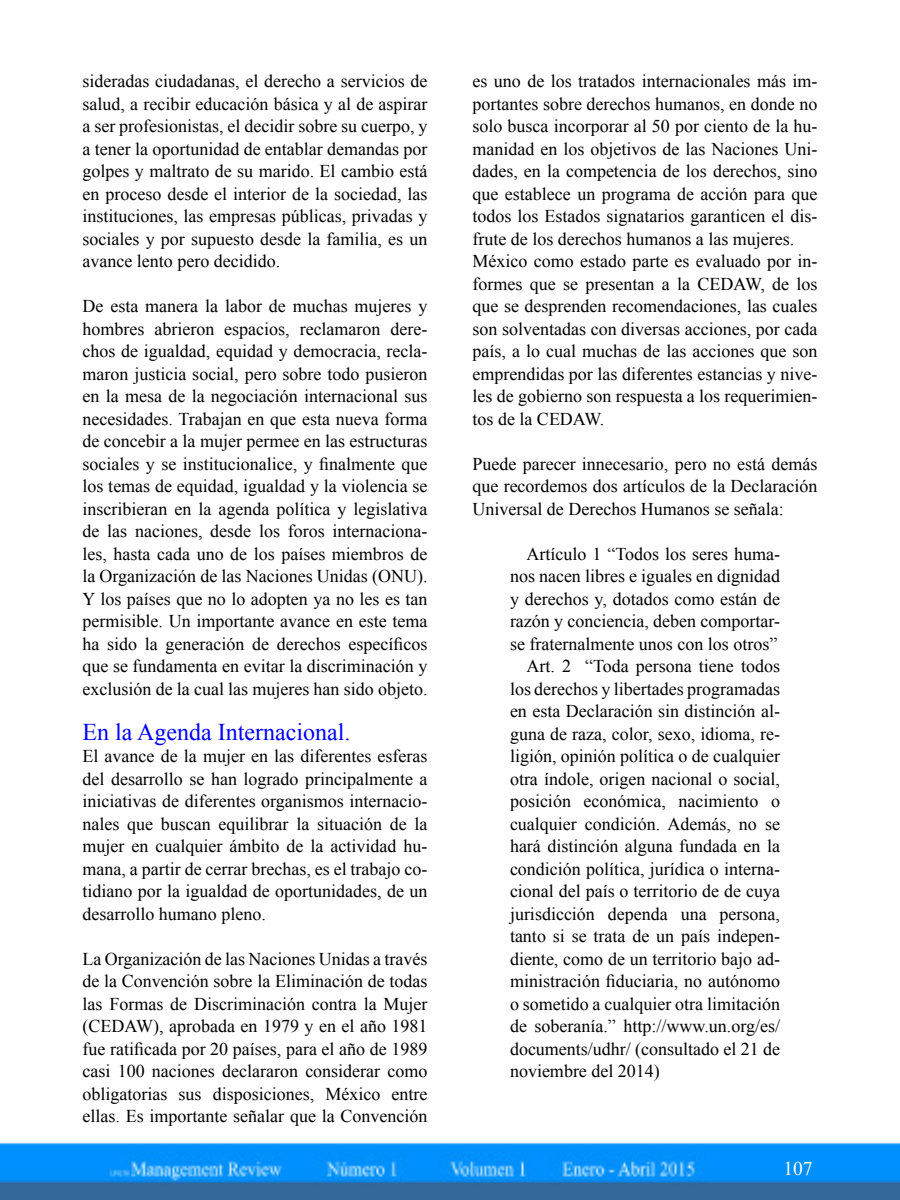
<style>
.page{position:relative;width:900px;height:1200px;background:#fff}
.page>*{position:absolute;margin:0;border:0;box-sizing:border-box;transform-origin:0 0}
.t1{font:24px "Times New Roman";color:#00f}
.t2{font:19.5px "Times New Roman";color:#fff}
.t3{font:18px/22.5px "Times New Roman";color:#000;text-align:justify}
</style>
<div class="page">
<img style="left:0;top:1142px;width:900px;height:58px">
<p class="t3" style="left:82px;top:70px;width:347px">sideradas ciudadanas, el derecho a servicios de salud, a recibir educación básica y al de aspirar a ser profesionistas, el decidir sobre su cuerpo, y a tener la oportunidad de entablar demandas por golpes y maltrato de su marido. El cambio está en proceso desde el interior de la sociedad, las instituciones, las empresas públicas, privadas y sociales y por supuesto desde la familia, es un avance lento pero decidido.</p>
<p class="t3" style="left:82px;top:295px;width:347px">De esta manera la labor de muchas mujeres y hombres abrieron espacios, reclamaron dere&shy;chos de igualdad, equidad y democracia, recla&shy;maron justicia social, pero sobre todo pusieron en la mesa de la negociación internacional sus necesidades. Trabajan en que esta nueva forma de concebir a la mujer permee en las estructuras sociales y se institucionalice, y finalmente que los temas de equidad, igualdad y la violencia se inscribieran en la agenda política y legislativa de las naciones, desde los foros internaciona&shy;les, hasta cada uno de los países miembros de la Organización de las Naciones Unidas (ONU).<br>Y los países que no lo adopten ya no les es tan permisible. Un importante avance en este tema ha sido la generación de derechos específicos que se fundamenta en evitar la discriminación y exclusión de la cual las mujeres han sido objeto.</p>
<h1 class="t1" style="left:82px;top:719px;width:269px">En la Agenda Internacional.</h1>
<p class="t3" style="left:82px;top:745px;width:347px">El avance de la mujer en las diferentes esferas del desarrollo se han logrado principalmente a iniciativas de diferentes organismos internacio&shy;nales que buscan equilibrar la situación de la mujer en cualquier ámbito de la actividad hu&shy;mana, a partir de cerrar brechas, es el trabajo co&shy;tidiano por la igualdad de oportunidades, de un desarrollo humano pleno.</p>
<p class="t3" style="left:82px;top:948px;width:347px">La Organización de las Naciones Unidas a través de la Convención sobre la Eliminación de todas las Formas de Discriminación contra la Mujer (CEDAW), aprobada en 1979 y en el año 1981 fue ratificada por 20 países, para el año de 1989 casi 100 naciones declararon considerar como obligatorias sus disposiciones, México entre ellas. Es importante señalar que la Convención</p>
<p class="t3" style="left:472px;top:70px;width:347px;text-align:left">es uno de los tratados internacionales más im&shy;portantes sobre derechos humanos, en donde no solo busca incorporar al 50 por ciento de la hu&shy;manidad en los objetivos de las Naciones Uni&shy;dades, en la competencia de los derechos, sino que establece un programa de acción para que todos los Estados signatarios garanticen el dis&shy;frute de los derechos humanos a las mujeres.<br>México como estado parte es evaluado por in&shy;formes que se presentan a la CEDAW, de los que se desprenden recomendaciones, las cuales son solventadas con diversas acciones, por cada país, a lo cual muchas de las acciones que son emprendidas por las diferentes estancias y nive&shy;les de gobierno son respuesta a los requerimien&shy;tos de la CEDAW.</p>
<p class="t3" style="left:472px;top:453px;width:347px">Puede parecer innecesario, pero no está demás que recordemos dos artículos de la Declaración Universal de Derechos Humanos se señala:</p>
<p class="t3" style="left:527px;top:543px;width:255px">Artículo 1 “Todos los seres huma-</p>
<p class="t3" style="left:510px;top:565px;width:272px">nos nacen libres e iguales en dignidad</p>
<p class="t3" style="left:510px;top:588px;width:272px">y derechos y, dotados como están de</p>
<p class="t3" style="left:510px;top:610px;width:271px">razón y conciencia, deben comportar-</p>
<p class="t3" style="left:510px;top:633px;width:269px">se fraternalmente unos con los otros”</p>
<p class="t3" style="left:527px;top:655px;width:255px">Art. 2 “Toda persona tiene todos</p>
<p class="t3" style="left:510px;top:678px;width:272px">los derechos y libertades programadas</p>
<p class="t3" style="left:510px;top:700px;width:271px">en esta Declaración sin distinción al-</p>
<p class="t3" style="left:510px;top:723px;width:271px">guna de raza, color, sexo, idioma, re-</p>
<p class="t3" style="left:510px;top:745px;width:272px">ligión, opinión política o de cualquier</p>
<p class="t3" style="left:510px;top:768px;width:272px">otra índole, origen nacional o social,</p>
<p class="t3" style="left:510px;top:790px;width:271px">posición económica, nacimiento o</p>
<p class="t3" style="left:510px;top:813px;width:271px">cualquier condición. Además, no se</p>
<p class="t3" style="left:510px;top:835px;width:272px">hará distinción alguna fundada en la</p>
<p class="t3" style="left:510px;top:858px;width:271px">condición política, jurídica o interna-</p>
<p class="t3" style="left:510px;top:880px;width:272px">cional del país o territorio de de cuya</p>
<p class="t3" style="left:510px;top:903px;width:272px">jurisdicción dependa una persona,</p>
<p class="t3" style="left:510px;top:925px;width:271px">tanto si se trata de un país indepen-</p>
<p class="t3" style="left:510px;top:948px;width:271px">diente, como de un territorio bajo ad-</p>
<p class="t3" style="left:510px;top:970px;width:272px">ministración fiduciaria, no autónomo</p>
<p class="t3" style="left:510px;top:993px;width:272px">o sometido a cualquier otra limitación</p>
<p class="t3" style="left:510px;top:1015px;width:272px">de soberanía.” http://www.un.org/es/</p>
<p class="t3" style="left:510px;top:1038px;width:272px">documents/udhr/ (consultado el 21 de</p>
<p class="t3" style="left:510px;top:1060px;width:151px">noviembre del 2014)</p>
<p class="t2" style="left:783px;top:1157px;width:31px">107</p>
</div>
